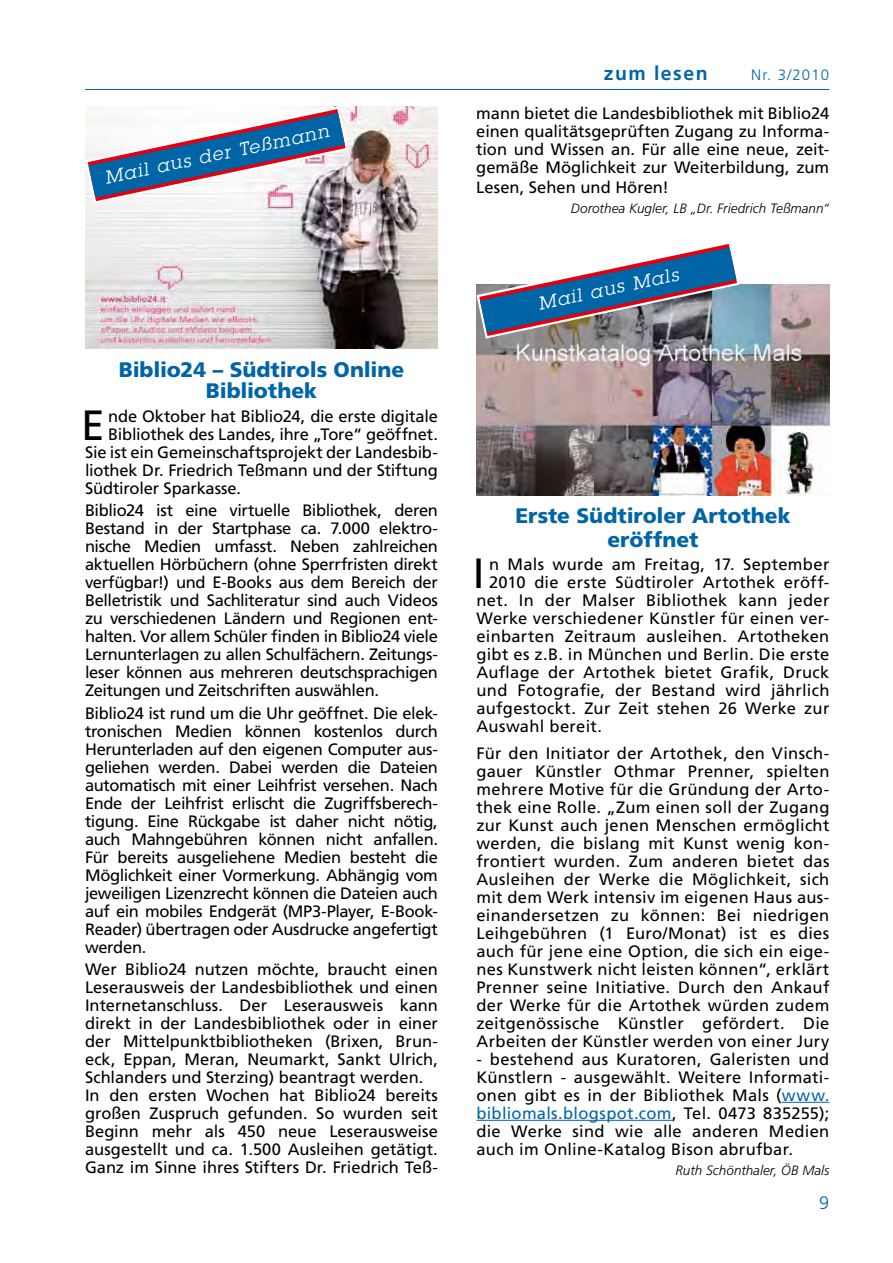
<style>
.page{position:relative;width:893px;height:1263px;background:#fff}
.page>*{position:absolute;margin:0;border:0;box-sizing:border-box;transform-origin:0 0}
.t1{font:42.3px "Frutiger";color:#000}
.t2{font:900 21px/24px "Frutiger";letter-spacing:-.005em;color:#0065a7;text-align:center}
.t3{font:700 19.5px "Frutiger";letter-spacing:.075em;color:#0065a7}
.t4{font:italic 18px "Lubalin Graph";color:#fff}
.t5{font:300 18px "Frutiger";color:#0065a7}
.t6{font:16.5px/18px "Frutiger";letter-spacing:.005em;color:#000;text-align:justify}
.t7{font:16.5px "Frutiger";letter-spacing:-.015em;color:#000}
.t8{font:300 15px "Frutiger";letter-spacing:.075em;color:#0065a7}
.t9{font:italic 300 13.5px "Frutiger";color:#000}
.s1{color:#0065a7}
</style>
<div class="page">
<hr style="left:85px;top:89px;width:744px;height:1px;background:#0065a7">
<img style="left:476px;top:284px;width:353px;height:211px">
<img style="left:85px;top:106px;width:353px;height:243px">
<hr style="left:782px;top:1102px;width:47px;height:1px;background:#0065a7">
<hr style="left:476px;top:1120px;width:196px;height:1px;background:#0065a7">
<svg style="left:476px;top:244px;width:266px;height:97px"></svg>
<svg style="left:85px;top:106px;width:266px;height:100px"></svg>
<p class="t4" style="left:103px;top:167px;width:230px;rotate:-12deg">Mail aus der Teßmann</p>
<p class="t2" style="left:119px;top:359px;width:287px;line-height:21px">Biblio24 – Südtirols Online<br>Bibliothek</p>
<h1 class="t1" style="left:81px;top:401px;width:25px">E</h1>
<p class="t7" style="left:108px;top:407px;width:331px">nde Oktober hat Biblio24, die erste digitale</p>
<p class="t6" style="left:108px;top:425px;width:331px">Bibliothek des Landes, ihre „Tore“ geöffnet.</p>
<p class="t6" style="left:85px;top:443px;width:354px">Sie ist ein Gemeinschaftsprojekt der Landesbib-</p>
<p class="t6" style="left:85px;top:461px;width:354px">liothek Dr. Friedrich Teßmann und der Stiftung</p>
<p class="t6" style="left:85px;top:479px;width:157px">Südtiroler Sparkasse.</p>
<p class="t6" style="left:85px;top:501px;width:354px">Biblio24 ist eine virtuelle Bibliothek, deren Bestand in der Startphase ca. 7.000 elektro&shy;nische Medien umfasst. Neben zahlreichen aktuellen Hörbüchern (ohne Sperrfristen direkt verfügbar!) und E-Books aus dem Bereich der Belletristik und Sachliteratur sind auch Videos zu verschiedenen Ländern und Regionen ent&shy;halten. Vor allem Schüler finden in Biblio24 viele Lernunterlagen zu allen Schulfächern. Zeitungs&shy;leser können aus mehreren deutschsprachigen Zeitungen und Zeitschriften auswählen.</p>
<p class="t6" style="left:85px;top:704px;width:354px">Biblio24 ist rund um die Uhr geöffnet. Die elek&shy;tronischen Medien können kostenlos durch Herunterladen auf den eigenen Computer aus&shy;geliehen werden. Dabei werden die Dateien automatisch mit einer Leihfrist versehen. Nach Ende der Leihfrist erlischt die Zugriffsberech&shy;tigung. Eine Rückgabe ist daher nicht nötig, auch Mahngebühren können nicht anfallen.<br>Für bereits ausgeliehene Medien besteht die Möglichkeit einer Vormerkung. Abhängig vom jeweiligen Lizenzrecht können die Dateien auch auf ein mobiles Endgerät (MP3-Player, E-Book-Reader) übertragen oder Ausdrucke angefertigt werden.</p>
<p class="t6" style="left:85px;top:960px;width:354px;text-align:left">Wer Biblio24 nutzen möchte, braucht einen Leserausweis der Landesbibliothek und einen Internetanschluss. Der Leserausweis kann direkt in der Landesbibliothek oder in einer der Mittelpunktbibliotheken (Brixen, Brun&shy;eck, Eppan, Meran, Neumarkt, Sankt Ulrich, Schlanders und Sterzing) beantragt werden.<br>In den ersten Wochen hat Biblio24 bereits großen Zuspruch gefunden. So wurden seit Beginn mehr als 450 neue Leserausweise ausgestellt und ca. 1.500 Ausleihen getätigt.<br>Ganz im Sinne ihres Stifters Dr. Friedrich Teß-</p>
<p class="t3" style="left:604px;top:61px;width:105px">zum lesen</p>
<p class="t8" style="left:751px;top:66px;width:79px">Nr. 3/2010</p>
<p class="t6" style="left:476px;top:104px;width:354px">mann bietet die Landesbibliothek mit Biblio24 einen qualitätsgeprüften Zugang zu Informa&shy;tion und Wissen an. Für alle eine neue, zeit&shy;gemäße Möglichkeit zur Weiterbildung, zum</p>
<p class="t6" style="left:476px;top:178px;width:194px">Lesen, Sehen und Hören!</p>
<p class="t9" style="left:571px;top:201px;width:260px">Dorothea Kugler, LB „Dr. Friedrich Teßmann“</p>
<p class="t4" style="left:536px;top:293px;width:144px;rotate:-12deg">Mail aus Mals</p>
<p class="t2" style="left:515px;top:503px;width:277px">Erste Südtiroler Artothek eröffnet</p>
<h1 class="t1" style="left:473px;top:548px;width:13px">I</h1>
<p class="t6" style="left:489px;top:555px;width:342px">n Mals wurde am Freitag, 17. September</p>
<p class="t6" style="left:489px;top:573px;width:342px">2010 die erste Südtiroler Artothek eröff-</p>
<p class="t6" style="left:476px;top:591px;width:354px">net. In der Malser Bibliothek kann jeder</p>
<p class="t6" style="left:476px;top:609px;width:354px">Werke verschiedener Künstler für einen ver-</p>
<p class="t6" style="left:476px;top:627px;width:354px">einbarten Zeitraum ausleihen. Artotheken</p>
<p class="t6" style="left:476px;top:645px;width:354px">gibt es z.B. in München und Berlin. Die erste</p>
<p class="t6" style="left:476px;top:663px;width:354px">Auflage der Artothek bietet Grafik, Druck</p>
<p class="t6" style="left:476px;top:681px;width:354px">und Fotografie, der Bestand wird jährlich</p>
<p class="t6" style="left:476px;top:699px;width:354px">aufgestockt. Zur Zeit stehen 26 Werke zur</p>
<p class="t6" style="left:476px;top:717px;width:127px">Auswahl bereit.</p>
<p class="t6" style="left:476px;top:744px;width:354px">Für den Initiator der Artothek, den Vinsch&shy;gauer Künstler Othmar Prenner, spielten mehrere Motive für die Gründung der Arto&shy;thek eine Rolle. „Zum einen soll der Zugang zur Kunst auch jenen Menschen ermöglicht werden, die bislang mit Kunst wenig kon&shy;frontiert wurden. Zum anderen bietet das Ausleihen der Werke die Möglichkeit, sich mit dem Werk intensiv im eigenen Haus aus&shy;einandersetzen zu können: Bei niedrigen Leihgebühren (1 Euro/Monat) ist es dies auch für jene eine Option, die sich ein eige&shy;nes Kunstwerk nicht leisten können“, erklärt Prenner seine Initiative. Durch den Ankauf der Werke für die Artothek würden zudem zeitgenössische Künstler gefördert. Die Arbeiten der Künstler werden von einer Jury</p>
<p class="t6" style="left:476px;top:1050px;width:354px">- bestehend aus Kuratoren, Galeristen und Künstlern - ausgewählt. Weitere Informati&shy;onen gibt es in der Bibliothek Mals (<span class="s1">www. bibliomals.blogspot.com</span>, Tel. 0473 835255); die Werke sind wie alle anderen Medien auch im Online-Katalog Bison abrufbar.</p>
<p class="t9" style="left:675px;top:1163px;width:156px">Ruth Schönthaler, ÖB Mals</p>
<p class="t5" style="left:819px;top:1192px;width:12px">9</p>
</div>
